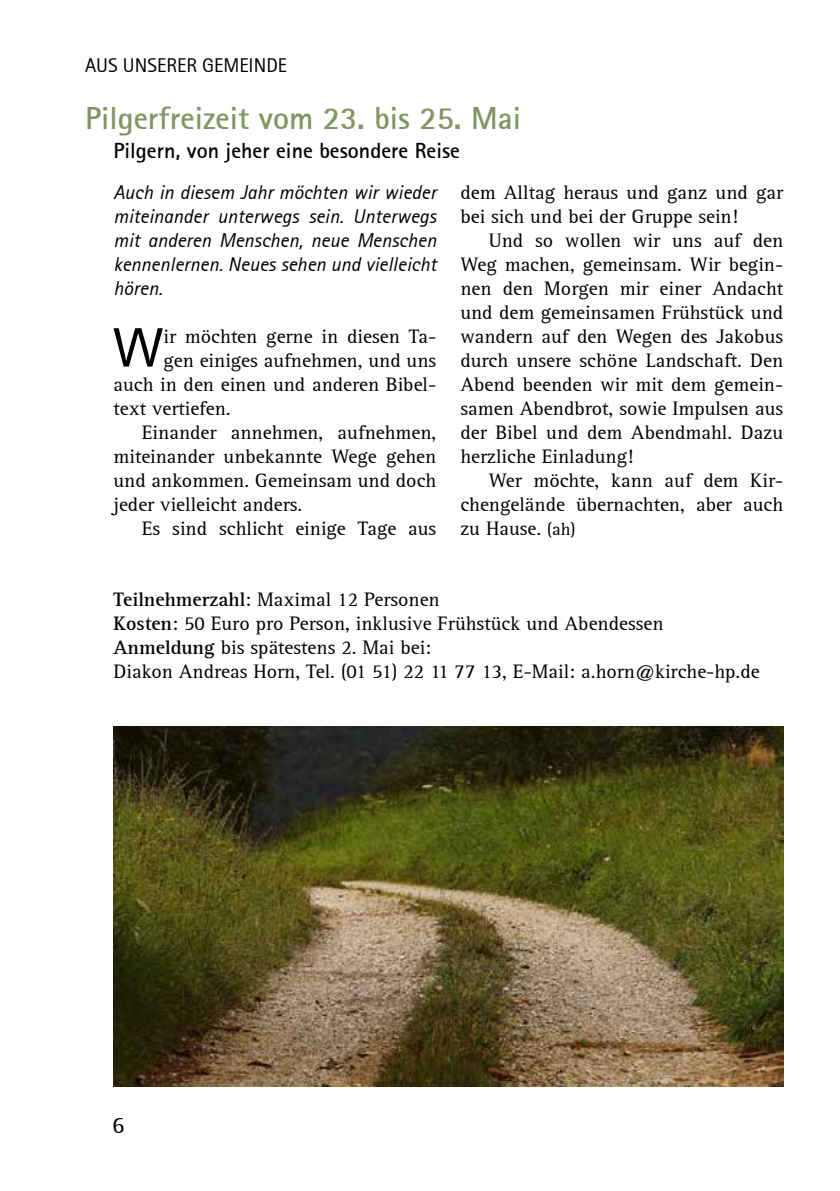
<style>
.page{position:relative;width:840px;height:1191px;background:#fff}
.page>*{position:absolute;margin:0;border:0;box-sizing:border-box;transform-origin:0 0}
.t1{font:53.6px "Arial";color:#000}
.t2{font:700 32px "Rotis Sans Serif";color:#839462}
.t3{font:24px "Rotis Serif";color:#000}
.t4{font:700 22px "Rotis Sans Serif";color:#000}
.t5{font:20px/24px "Rotis Serif";color:#000}
.t6{font:italic 20px/24px "Rotis Sans Serif";color:#000;text-align:justify}
.t7{font:20px "Rotis Sans Serif";color:#000}
.s1{font-size:18px}
.s2{font-weight:700}
</style>
<div class="page">
<img style="left:113px;top:727px;width:669px;height:360px">
<p class="t7" style="left:85px;top:53px;width:203px">AUS UNSERER GEMEINDE</p>
<h2 class="t2" style="left:85px;top:98px;width:437px">Pilgerfreizeit vom 23. bis 25. Mai</h2>
<p class="t4" style="left:113px;top:137px;width:348px">Pilgern, von jeher eine besondere Reise</p>
<p class="t6" style="left:113px;top:180px;width:324px">Auch in diesem Jahr möchten wir wieder miteinander unterwegs sein. Unterwegs mit anderen Menschen, neue Menschen kennenlernen. Neues sehen und vielleicht hören.</p>
<h1 class="t1" style="left:113px;top:311px;width:52px">W</h1>
<p class="t5" style="left:163px;top:324px;width:274px">ir möchten gerne in diesen Ta-</p>
<p class="t5" style="left:163px;top:348px;width:274px">gen einiges aufnehmen, und uns</p>
<p class="t5" style="left:113px;top:372px;width:324px">auch in den einen und anderen Bibel-</p>
<p class="t5" style="left:113px;top:396px;width:119px">text vertiefen.</p>
<p class="t5" style="left:142px;top:420px;width:296px">Einander annehmen, aufnehmen,</p>
<p class="t5" style="left:113px;top:444px;width:324px">miteinander unbekannte Wege gehen</p>
<p class="t5" style="left:113px;top:468px;width:324px">und ankommen. Gemeinsam und doch</p>
<p class="t5" style="left:113px;top:492px;width:190px">jeder vielleicht anders.</p>
<p class="t5" style="left:142px;top:516px;width:296px">Es sind schlicht einige Tage aus</p>
<p class="t5" style="left:460px;top:180px;width:324px">dem Alltag heraus und ganz und gar bei sich und bei der Gruppe sein!</p>
<p class="t5" style="left:460px;top:228px;width:324px;text-align:justify;text-indent:28px">Und so wollen wir uns auf den Weg machen, gemeinsam. Wir begin&shy;nen den Morgen mir einer Andacht und dem gemeinsamen Frühstück und wandern auf den Wegen des Jakobus durch unsere schöne Landschaft. Den Abend beenden wir mit dem gemein&shy;samen Abendbrot, sowie Impulsen aus der Bibel und dem Abendmahl. Dazu herzliche Einladung!</p>
<p class="t5" style="left:460px;top:468px;width:324px;text-align:justify;text-indent:28px">Wer möchte, kann auf dem Kir&shy;chengelände übernachten, aber auch zu Hause. <span class="s1">(ah)</span></p>
<p class="t5" style="left:113px;top:588px;width:647px"><span class="s2">Teilnehmerzahl</span>: Maximal 12 Personen<br><span class="s2">Kosten</span>: 50 Euro pro Person, inklusive Frühstück und Abendessen <span class="s2">Anmeldung</span> bis spätestens 2. Mai bei:<br>Diakon Andreas Horn, Tel. (01 51) 22 11 77 13, E-Mail: a.horn@kirche-hp.de</p>
<p class="t3" style="left:112px;top:1110px;width:14px">6</p>
</div>
